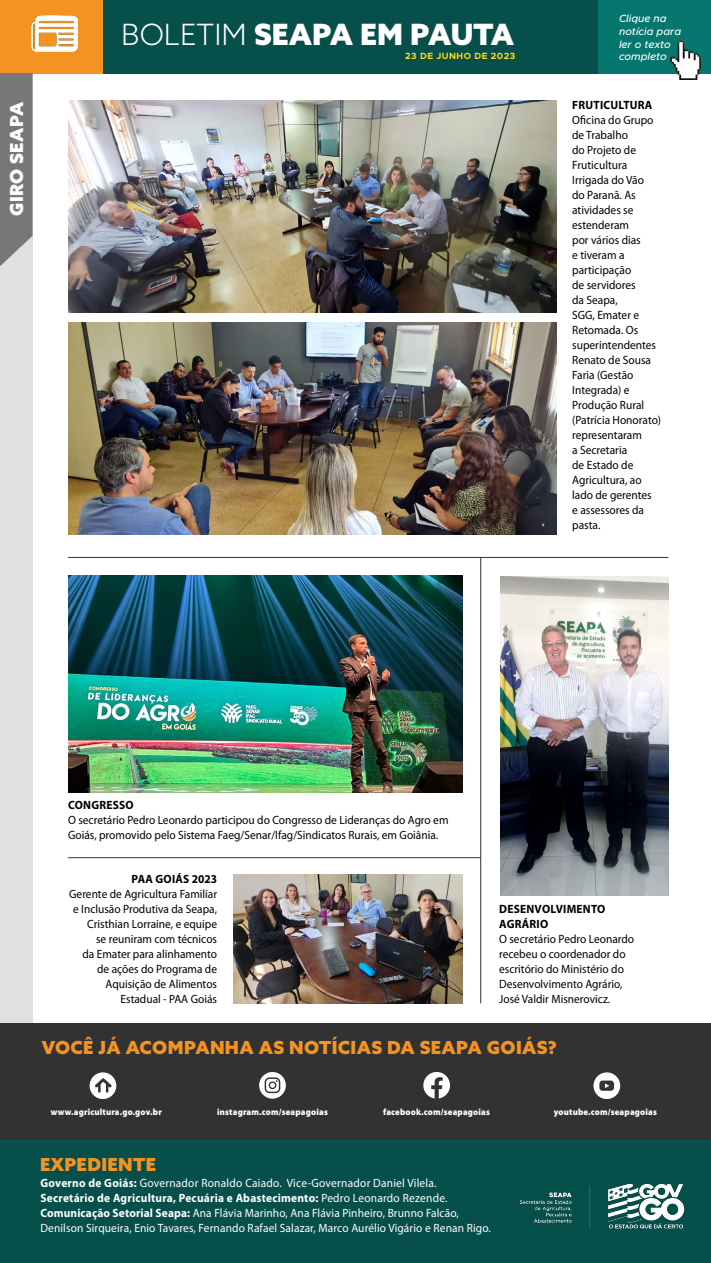
<style>
.page{position:relative;width:711px;height:1263px;background:#fff}
.page>*{position:absolute;margin:0;border:0;box-sizing:border-box;transform-origin:0 0}
.t1{font:900 29.4px "Azo Sans";color:#fff}
.t2{font:900 18px "Azo Sans";letter-spacing:.02em;color:#f39322}
.t3{font:900 18px "Azo Sans";letter-spacing:.02em;color:#fff}
.t4{font:12px/15px "Myriad Pro";color:#000;scale:.95 1}
.t5{font:12px/15px "Myriad Pro";letter-spacing:.01em;color:#fff;scale:.95 1}
.t6{font:700 12px/15px "Myriad Pro";letter-spacing:.02em;color:#000;scale:.95 1}
.t7{font:italic 500 10.5px/12.6px "Metropolis";color:#fff}
.t8{font:900 9.15px "Myriad Pro";letter-spacing:.02em;color:#fff;scale:.95 1}
.t9{font:700 9px "Metropolis";letter-spacing:.05em;color:#ffdd1e}
.s1{font-weight:300}
.s2{font-weight:700}
</style>
<div class="page">
<div style="left:0;top:1139px;width:710px;height:124px;background:#074f4b"></div>
<img style="left:519px;top:1183px;width:166px;height:46px">
<div style="left:0;top:0;width:710px;height:73px;background:#074f4b"></div>
<div style="left:0;top:0;width:102px;height:73px;background:#f39322"></div>
<div style="left:598px;top:0;width:112px;height:73px;background:#05776f"></div>
<img style="left:32px;top:15px;width:45px;height:36px">
<img style="left:670px;top:41px;width:30px;height:39px">
<div style="left:0;top:74px;width:33px;height:1065px;background:#e0e0e0"></div>
<svg style="left:0;top:74px;width:33px;height:192px;background:#808080"></svg>
<hr style="left:68px;top:557px;width:600px;height:1px;background:#323232">
<hr style="left:68px;top:857px;width:412px;height:1px;background:#323232">
<hr style="left:480px;top:557px;width:1px;height:446px;background:#323232">
<div style="left:0;top:1023px;width:710px;height:116px;background:#323232"></div>
<svg style="left:89px;top:1072px;width:27px;height:27px"></svg>
<svg style="left:259px;top:1072px;width:26px;height:27px"></svg>
<svg style="left:423px;top:1072px;width:26px;height:26px"></svg>
<svg style="left:593px;top:1072px;width:26px;height:27px"></svg>
<img style="left:68px;top:100px;width:488px;height:213px">
<img style="left:68px;top:323px;width:488px;height:212px">
<img style="left:500px;top:577px;width:168px;height:319px">
<img style="left:68px;top:576px;width:394px;height:217px">
<img style="left:233px;top:874px;width:229px;height:129px">
<h2 class="t3" style="left:5px;top:216px;width:116px;rotate:-90deg">GIRO SEAPA</h2>
<h1 class="t1" style="left:121px;top:14px;width:394px"><span class="s1">BOLETIM</span> SEAPA EM PAUTA</h1>
<p class="t9" style="left:405px;top:51px;width:111px">23 DE JUNHO DE 2023</p>
<p class="t7" style="left:618px;top:13px;width:64px">Clique na notícia para ler o texto completo</p>
<p class="t6" style="left:572px;top:97px;width:86px">FRUTICULTURA</p>
<p class="t4" style="left:571px;top:113px;width:95px">Oficina do Grupo de Trabalho<br>do Projeto de<br>Fruticultura<br>Irrigada do Vão<br>do Paranã. As atividades se estenderam<br>por vários dias<br>e tiveram a participação<br>de servidores<br>da Seapa,<br>SGG, Emater e<br>Retomada. Os superintendentes<br>Renato de Sousa<br>Faria (Gestão<br>Integrada) e<br>Produção Rural (Patrícia Honorato) representaram<br>a Secretaria<br>de Estado de<br>Agricultura, ao lado de gerentes<br>e assessores da pasta.</p>
<p class="t6" style="left:68px;top:797px;width:70px">CONGRESSO</p>
<p class="t4" style="left:68px;top:812px;width:401px">O secretário Pedro Leonardo participou do Congresso de Lideranças do Agro em<br>Goiás, promovido pelo Sistema Faeg/Senar/Ifag/Sindicatos Rurais, em Goiânia.</p>
<p class="t6" style="left:131px;top:871px;width:91px">PAA GOIÁS 2023</p>
<p class="t4" style="left:69px;top:886px;width:157px;text-align:right">Gerente de Agricultura Familiar e Inclusão Produtiva da Seapa,<br>Cristhian Lorraine, e equipe<br>se reuniram com técnicos<br>da Emater para alinhamento de ações do Programa de<br>Aquisição de Alimentos<br>Estadual - PAA Goiás</p>
<p class="t6" style="left:499px;top:901px;width:113px">DESENVOLVIMENTO<br>AGRÁRIO</p>
<p class="t4" style="left:499px;top:932px;width:143px">O secretário Pedro Leonardo recebeu o coordenador do escritório do Ministério do<br>Desenvolvimento Agrário,<br>José Valdir Misnerovicz.</p>
<h2 class="t2" style="left:42px;top:1035px;width:516px">VOCÊ JÁ ACOMPANHA AS NOTÍCIAS DA SEAPA GOIÁS?</h2>
<p class="t8" style="left:51px;top:1106px;width:118px">www.agricultura.go.gov.br</p>
<p class="t8" style="left:217px;top:1106px;width:118px">instagram.com/seapagoias</p>
<p class="t8" style="left:383px;top:1106px;width:114px">facebook.com/seapagoias</p>
<p class="t8" style="left:553px;top:1106px;width:110px">youtube.com/seapagoias</p>
<h2 class="t2" style="left:40px;top:1152px;width:117px">EXPEDIENTE</h2>
<p class="t5" style="left:40px;top:1175px;width:475px"><span class="s2">Governo de Goiás:</span> Governador Ronaldo Caiado. Vice-Governador Daniel Vilela.<br><span class="s2">Secretário de Agricultura, Pecuária e Abastecimento:</span> Pedro Leonardo Rezende.<br><span class="s2">Comunicação Setorial Seapa:</span> Ana Flávia Marinho, Ana Flávia Pinheiro, Brunno Falcão, Denilson Sirqueira, Enio Tavares, Fernando Rafael Salazar, Marco Aurélio Vigário e Renan Rigo.</p>
</div>
